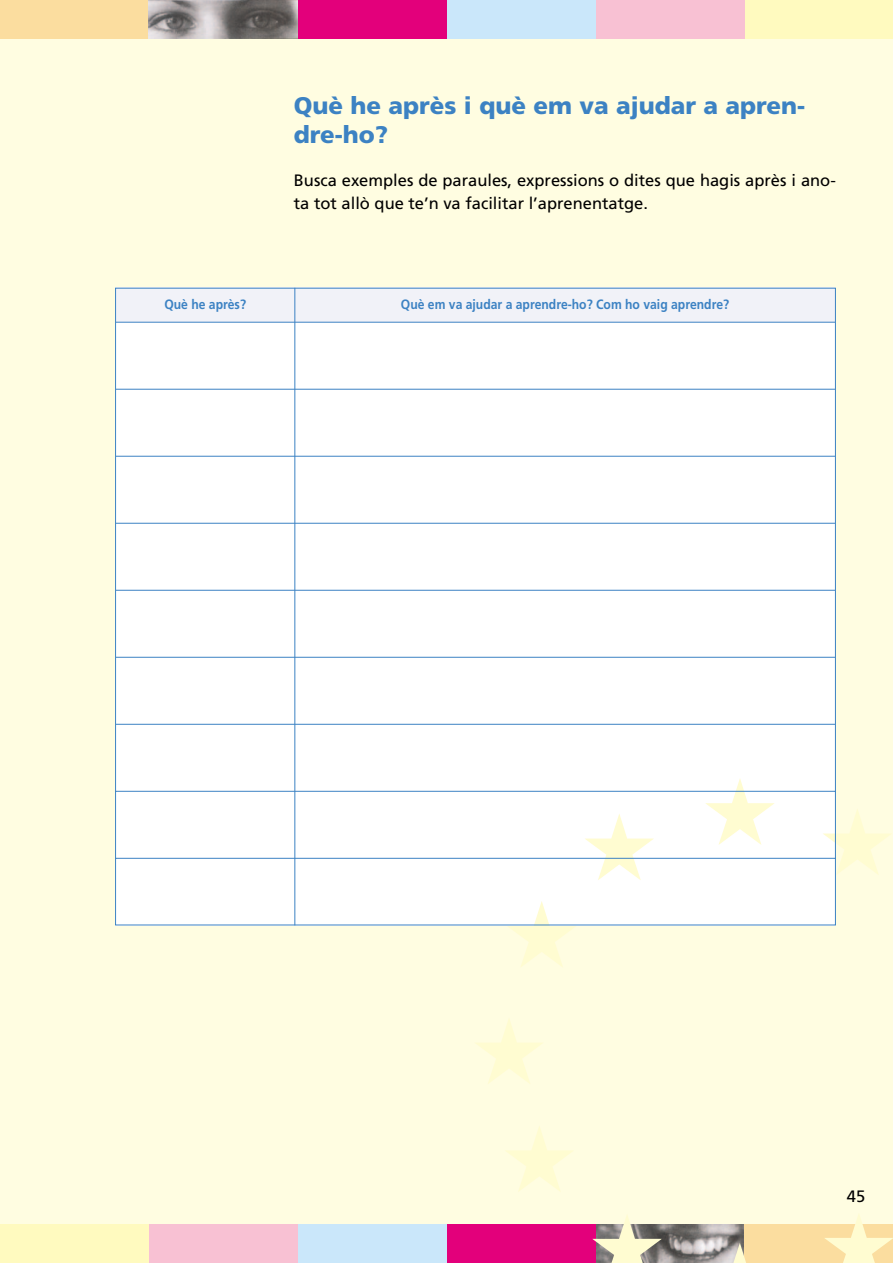
<style>
.page{position:relative;width:893px;height:1263px;background:#fff}
.page>*{position:absolute;margin:0;border:0;box-sizing:border-box;transform-origin:0 0}
.t1{font:900 24px/28.8px "Frutiger";color:#3c82c3}
.t2{font:16.5px/22.4px "Frutiger";color:#000}
.t3{font:700 13.5px "Frutiger";color:#3c82c3;scale:.9 1}
</style>
<div class="page">
<div style="left:0;top:0;width:892px;height:1263px;background:#fffde1"></div>
<img style="left:661px;top:1225px;width:83px;height:38px">
<div style="left:298px;top:1225px;width:148px;height:38px;background:#cae7fa"></div>
<div style="left:0;top:1225px;width:149px;height:38px;background:#fffabf"></div>
<div style="left:446px;top:1225px;width:149px;height:38px;background:#e3007b"></div>
<div style="left:149px;top:1225px;width:149px;height:38px;background:#f8c1d3"></div>
<div style="left:744px;top:1225px;width:148px;height:38px;background:#fbdd9f"></div>
<div style="left:298px;top:0;width:148px;height:38px;background:#e3007b"></div>
<div style="left:744px;top:0;width:148px;height:38px;background:#fffabf"></div>
<div style="left:595px;top:0;width:149px;height:38px;background:#f8c1d3"></div>
<div style="left:0;top:0;width:149px;height:38px;background:#fbdd9f"></div>
<div style="left:446px;top:0;width:149px;height:38px;background:#cae7fa"></div>
<img style="left:149px;top:0;width:149px;height:38px">
<svg style="left:508px;top:926px;width:68px;height:41px"></svg>
<svg style="left:476px;top:1019px;width:66px;height:65px"></svg>
<svg style="left:506px;top:1126px;width:67px;height:66px"></svg>
<svg style="left:592px;top:1215px;width:69px;height:48px"></svg>
<svg style="left:705px;top:1243px;width:41px;height:20px"></svg>
<svg style="left:824px;top:1214px;width:68px;height:49px"></svg>
<svg style="left:836px;top:809px;width:55px;height:66px"></svg>
<svg style="left:115px;top:287px;width:721px;height:639px;background:#fafbfd"></svg>
<h1 class="t1" style="left:294px;top:93px;width:513px">Què he après i què em va ajudar a apren&shy;dre-ho?</h1>
<p class="t2" style="left:294px;top:171px;width:543px">Busca exemples de paraules, expressions o dites que hagis après i ano&shy;ta tot allò que te’n va facilitar l’aprenentatge.</p>
<p class="t3" style="left:164px;top:299px;width:92px">Què he après?</p>
<p class="t3" style="left:401px;top:299px;width:366px">Què em va ajudar a aprendre-ho? Com ho vaig aprendre?</p>
<p class="t2" style="left:846px;top:1186px;width:20px">45</p>
</div>
